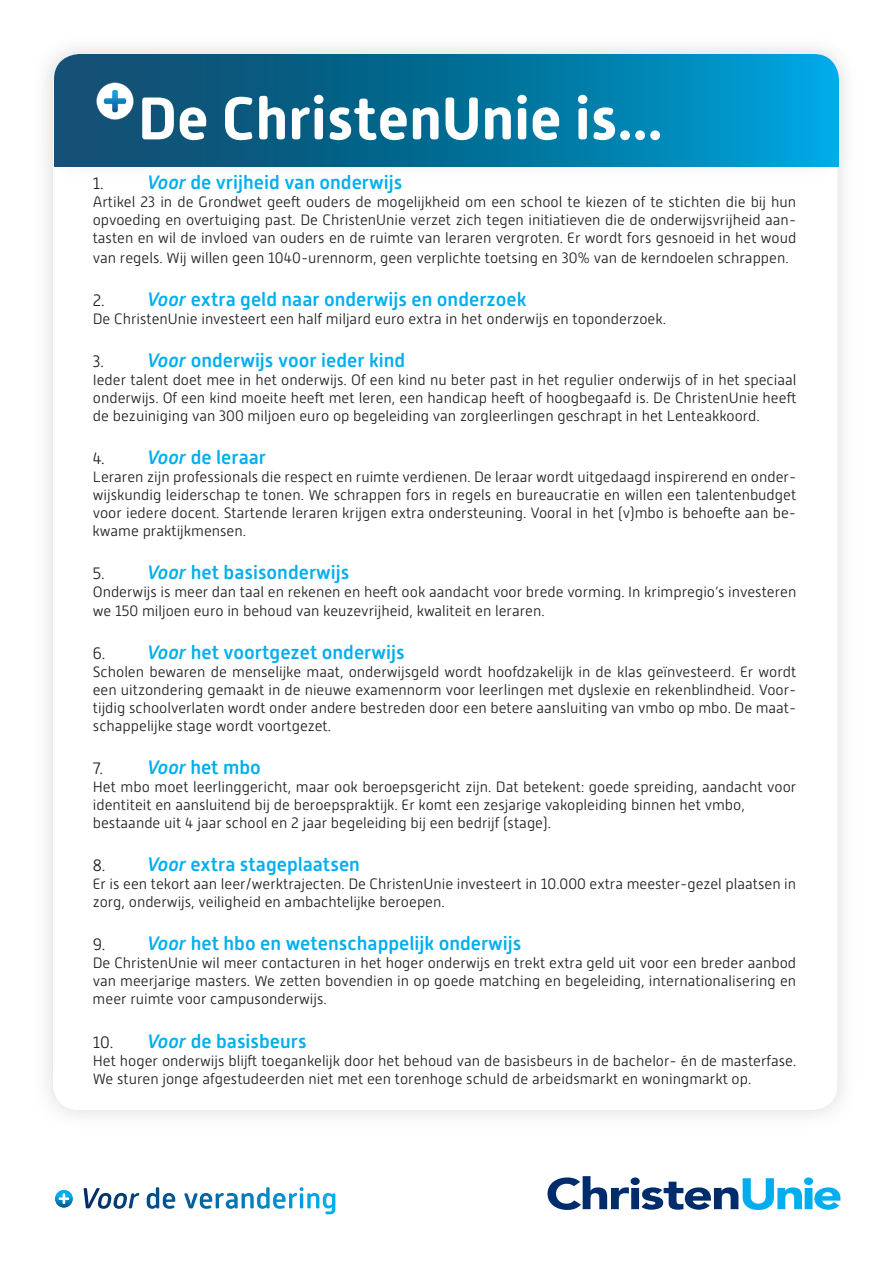
<style>
.page{position:relative;width:893px;height:1263px;background:#fff}
.page>*{position:absolute;margin:0;border:0;box-sizing:border-box;transform-origin:0 0}
.t1{font:700 60px "Alwyn New Rounded";color:#fff}
.t2{font:500 19.5px "Alwyn New Rounded";color:#00aeef}
.t3{font:300 15px/18px "Alwyn New Rounded";color:#231f20;text-align:justify}
.s1{font-weight:300;font-size:16.5px;color:#231f20}
.s2{font-style:italic}
</style>
<div class="page">
<svg style="left:55px;top:1190px;width:18px;height:17px"></svg>
<svg style="left:59px;top:1193px;width:10px;height:11px"></svg>
<svg style="left:84px;top:1188px;width:55px;height:21px"></svg>
<svg style="left:147px;top:1187px;width:188px;height:27px"></svg>
<svg style="left:547px;top:1176px;width:293px;height:34px"></svg>
<div style="left:31px;top:33px;width:827px;height:1097px;background:#fafafa"></div>
<div style="left:51px;top:50px;width:788px;height:1060px;background:#fff"></div>
<div style="left:39px;top:40px;width:813px;height:140px;background:#f9f9f9"></div>
<svg style="left:54px;top:54px;width:785px;height:43px;background:#06739d"></svg>
<svg style="left:54px;top:97px;width:785px;height:70px;background:#04729c"></svg>
<img style="left:93px;top:78px;width:45px;height:45px">
<h1 class="t1" style="left:138px;top:84px;width:527px">De ChristenUnie is...</h1>
<h2 class="t2" style="left:93px;top:171px;width:311px"><span class="s1">1.</span> <span class="s2">Voor</span> de vrijheid van onderwijs</h2>
<p class="t3" style="left:93px;top:193px;width:705px">Artikel 23 in de Grondwet geeft ouders de mogelijkheid om een school te kiezen of te stichten die bij hun opvoeding en overtuiging past. De ChristenUnie verzet zich tegen initiatieven die de onderwijsvrijheid aan&shy;tasten en wil de invloed van ouders en de ruimte van leraren vergroten. Er wordt fors gesnoeid in het woud</p>
<p class="t3" style="left:93px;top:249px;width:697px">van regels. Wij willen geen 1040-urennorm, geen verplichte toetsing en 30% van de kerndoelen schrappen.</p>
<h2 class="t2" style="left:93px;top:288px;width:435px"><span class="s1">2.</span> <span class="s2">Voor</span> extra geld naar onderwijs en onderzoek</h2>
<p class="t3" style="left:93px;top:310px;width:575px">De ChristenUnie investeert een half miljard euro extra in het onderwijs en toponderzoek.</p>
<h2 class="t2" style="left:93px;top:349px;width:314px"><span class="s1">3.</span> <span class="s2">Voor</span> onderwijs voor ieder kind</h2>
<p class="t3" style="left:93px;top:371px;width:705px">Ieder talent doet mee in het onderwijs. Of een kind nu beter past in het regulier onderwijs of in het speciaal onderwijs. Of een kind moeite heeft met leren, een handicap heeft of hoogbegaafd is. De ChristenUnie heeft de bezuiniging van 300 miljoen euro op begeleiding van zorgleerlingen geschrapt in het Lenteakkoord.</p>
<h2 class="t2" style="left:93px;top:446px;width:175px"><span class="s1">4.</span> <span class="s2">Voor</span> de leraar</h2>
<p class="t3" style="left:93px;top:468px;width:705px">Leraren zijn professionals die respect en ruimte verdienen. De leraar wordt uitgedaagd inspirerend en onder&shy;wijskundig leiderschap te tonen. We schrappen fors in regels en bureaucratie en willen een talentenbudget voor iedere docent. Startende leraren krijgen extra ondersteuning. Vooral in het (v)mbo is behoefte aan be&shy;kwame praktijkmensen.</p>
<h2 class="t2" style="left:93px;top:562px;width:258px"><span class="s1">5.</span> <span class="s2">Voor</span> het basisonderwijs</h2>
<p class="t3" style="left:93px;top:583px;width:705px">Onderwijs is meer dan taal en rekenen en heeft ook aandacht voor brede vorming. In krimpregio’s investeren we 150 miljoen euro in behoud van keuzevrijheid, kwaliteit en leraren.</p>
<h2 class="t2" style="left:93px;top:641px;width:313px"><span class="s1">6.</span> <span class="s2">Voor</span> het voortgezet onderwijs</h2>
<p class="t3" style="left:93px;top:663px;width:705px">Scholen bewaren de menselijke maat, onderwijsgeld wordt hoofdzakelijk in de klas geïnvesteerd. Er wordt een uitzondering gemaakt in de nieuwe examennorm voor leerlingen met dyslexie en rekenblindheid. Voor&shy;tijdig schoolverlaten wordt onder andere bestreden door een betere aansluiting van vmbo op mbo. De maat&shy;schappelijke stage wordt voortgezet.</p>
<h2 class="t2" style="left:93px;top:756px;width:170px"><span class="s1">7.</span> <span class="s2">Voor</span> het mbo</h2>
<p class="t3" style="left:93px;top:778px;width:705px;text-align:left">Het mbo moet leerlinggericht, maar ook beroepsgericht zijn. Dat betekent: goede spreiding, aandacht voor identiteit en aansluitend bij de beroepspraktijk. Er komt een zesjarige vakopleiding binnen het vmbo, bestaande uit 4 jaar school en 2 jaar begeleiding bij een bedrijf (stage).</p>
<h2 class="t2" style="left:93px;top:853px;width:269px"><span class="s1">8.</span> <span class="s2">Voor</span> extra stageplaatsen</h2>
<p class="t3" style="left:93px;top:875px;width:705px">Er is een tekort aan leer/werktrajecten. De ChristenUnie investeert in 10.000 extra meester-gezel plaatsen in zorg, onderwijs, veiligheid en ambachtelijke beroepen.</p>
<h2 class="t2" style="left:93px;top:932px;width:430px"><span class="s1">9.</span> <span class="s2">Voor</span> het hbo en wetenschappelijk onderwijs</h2>
<p class="t3" style="left:93px;top:954px;width:705px">De ChristenUnie wil meer contacturen in het hoger onderwijs en trekt extra geld uit voor een breder aanbod van meerjarige masters. We zetten bovendien in op goede matching en begeleiding, internationalisering en meer ruimte voor campusonderwijs.</p>
<h2 class="t2" style="left:93px;top:1030px;width:216px"><span class="s1">10.</span> <span class="s2">Voor</span> de basisbeurs</h2>
<p class="t3" style="left:93px;top:1051px;width:705px">Het hoger onderwijs blijft toegankelijk door het behoud van de basisbeurs in de bachelor- én de masterfase.<br>We sturen jonge afgestudeerden niet met een torenhoge schuld de arbeidsmarkt en woningmarkt op.</p>
</div>
